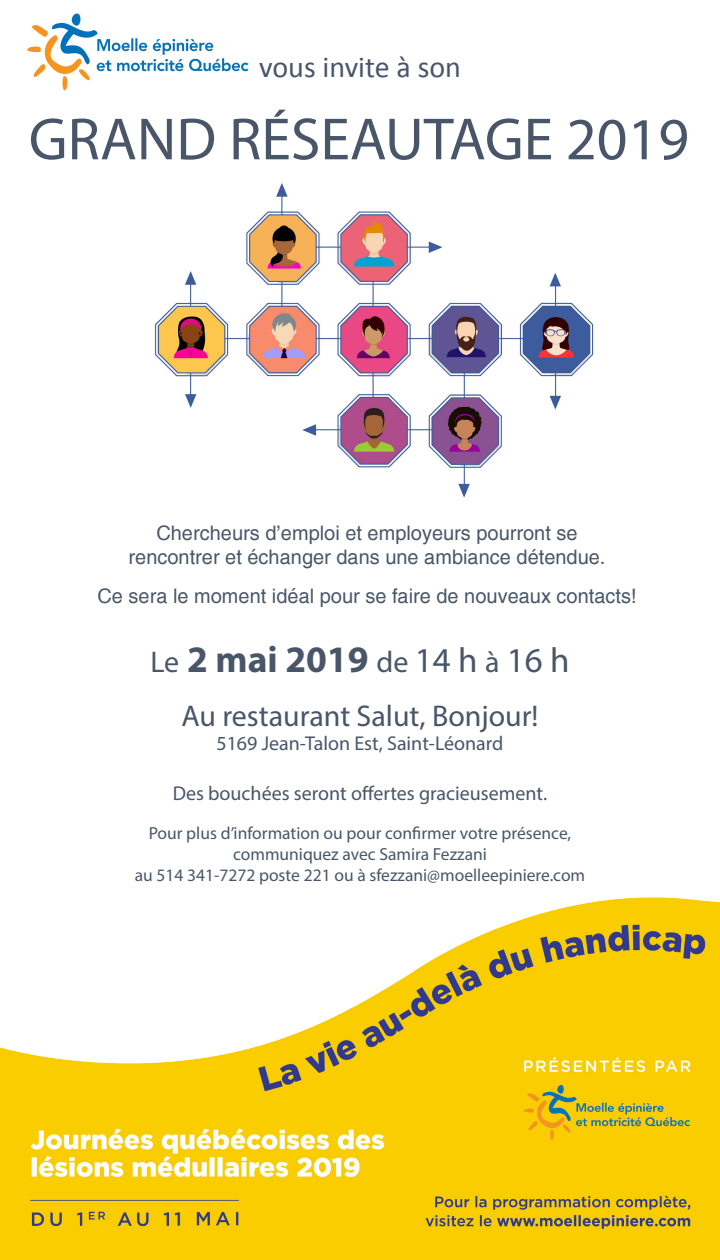
<style>
.page{position:relative;width:720px;height:1260px;background:#fff}
.page>*{position:absolute;margin:0;border:0;box-sizing:border-box;transform-origin:0 0}
.t1{font:60px "Myriad Pro";color:#495669}
.t2{font:700 37.5px "Myriad Pro";color:#495669}
.t3{font:30px "Myriad Pro";color:#495669}
.t4{font:30px "Calibri";color:#495669}
.t5{font:20px "Helvetica";color:#495669}
.t6{font:20px "Myriad Pro";color:#495669}
.t7{font:17.5px "Myriad Pro";color:#495669}
.s1{font-weight:400;font-size:30px}
.s2{font-weight:400;font-size:35px}
</style>
<div class="page">
<img style="left:27px;top:13px;width:222px;height:78px">
<img style="left:154px;top:183px;width:440px;height:315px">
<img style="left:0;top:897px;width:720px;height:363px">
<p class="t4" style="left:259px;top:48px;width:203px">vous invite à son</p>
<p class="t1" style="left:29px;top:102px;width:662px">GRAND RÉSEAUTAGE 2019</p>
<p class="t5" style="left:156px;top:521px;width:423px">Chercheurs d’emploi et employeurs pourront se</p>
<p class="t5" style="left:129px;top:545px;width:478px">rencontrer et échanger dans une ambiance détendue.</p>
<p class="t5" style="left:97px;top:584px;width:541px">Ce sera le moment idéal pour se faire de nouveaux contacts!</p>
<p class="t2" style="left:150px;top:635px;width:421px"><span class="s1">Le</span> 2 mai 2019 <span class="s1">de</span> <span class="s2">14 h</span> <span class="s1">à</span> <span class="s2">16 h</span></p>
<p class="t3" style="left:181px;top:697px;width:359px">Au restaurant Salut, Bonjour!</p>
<p class="t6" style="left:216px;top:731px;width:289px">5169 Jean-Talon Est, Saint-Léonard</p>
<p class="t6" style="left:173px;top:781px;width:376px">Des bouchées seront offertes gracieusement.</p>
<p class="t7" style="left:149px;top:823px;width:424px">Pour plus d’information ou pour confirmer votre présence,</p>
<p class="t7" style="left:233px;top:844px;width:255px">communiquez avec Samira Fezzani</p>
<p class="t7" style="left:135px;top:865px;width:452px">au 514 341-7272 poste 221 ou à sfezzani@moelleepiniere.com</p>
</div>
